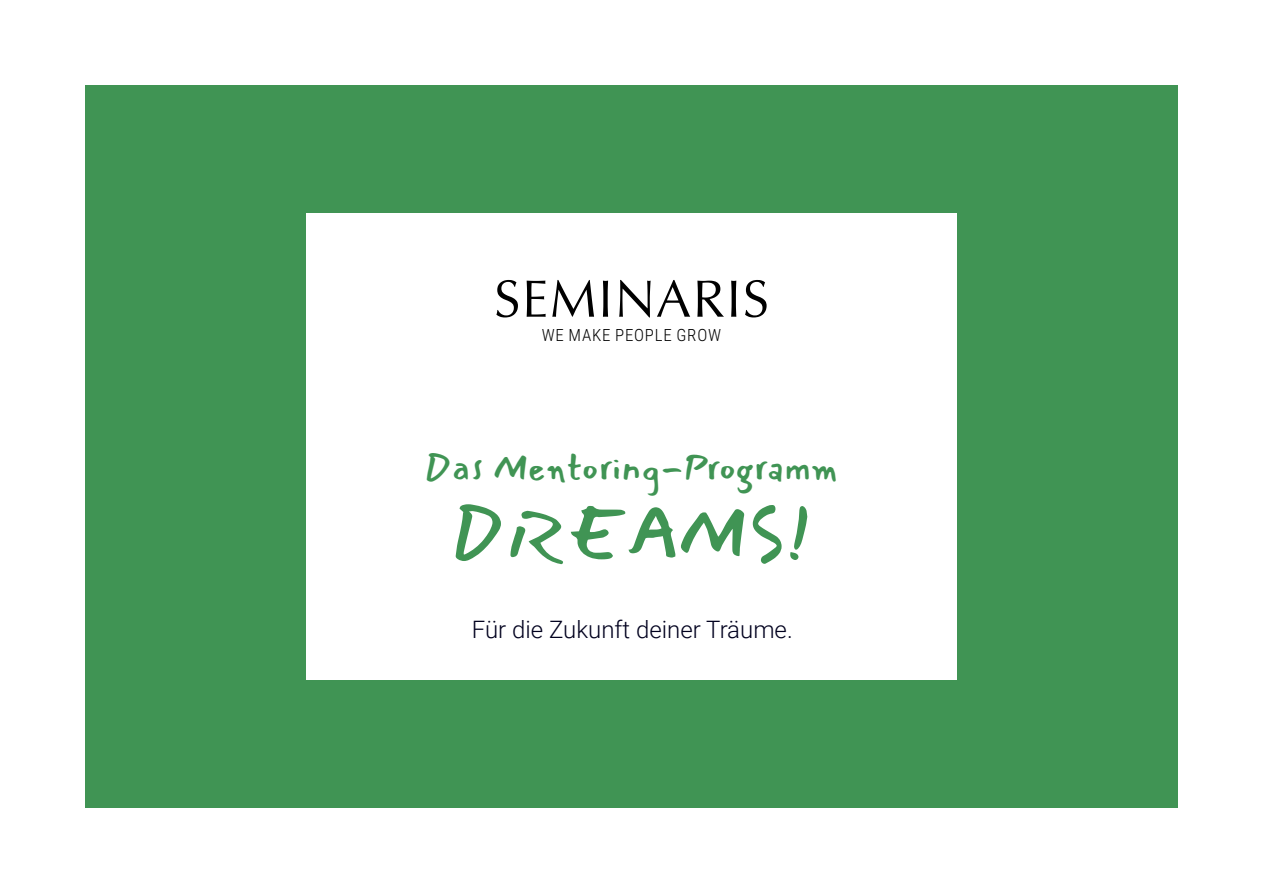
<style>
.page{position:relative;width:1263px;height:893px;background:#fff}
.page>*{position:absolute;margin:0;border:0;box-sizing:border-box;transform-origin:0 0}
.t1{font:72px "Mansalva";color:#409454}
.t2{font:36px "Mansalva";letter-spacing:.03em;color:#409454}
.t3{font:300 24px "Roboto";color:#00001e}
.t4{font:300 16.8px "Roboto Condensed";letter-spacing:.045em;color:#000}
</style>
<div class="page">
<div style="left:85px;top:85px;width:1093px;height:723px;background:#409454"></div>
<div style="left:306px;top:213px;width:651px;height:467px;background:#fff"></div>
<svg style="left:496px;top:280px;width:271px;height:37px"></svg>
<p class="t4" style="left:542px;top:324px;width:181px">WE MAKE PEOPLE GROW</p>
<h2 class="t2" style="left:425px;top:439px;width:414px">Das Mentoring-Programm</h2>
<h1 class="t1" style="left:452px;top:477px;width:360px">DREAMS!</h1>
<p class="t3" style="left:472px;top:612px;width:322px">Für die Zukunft deiner Träume.</p>
</div>
